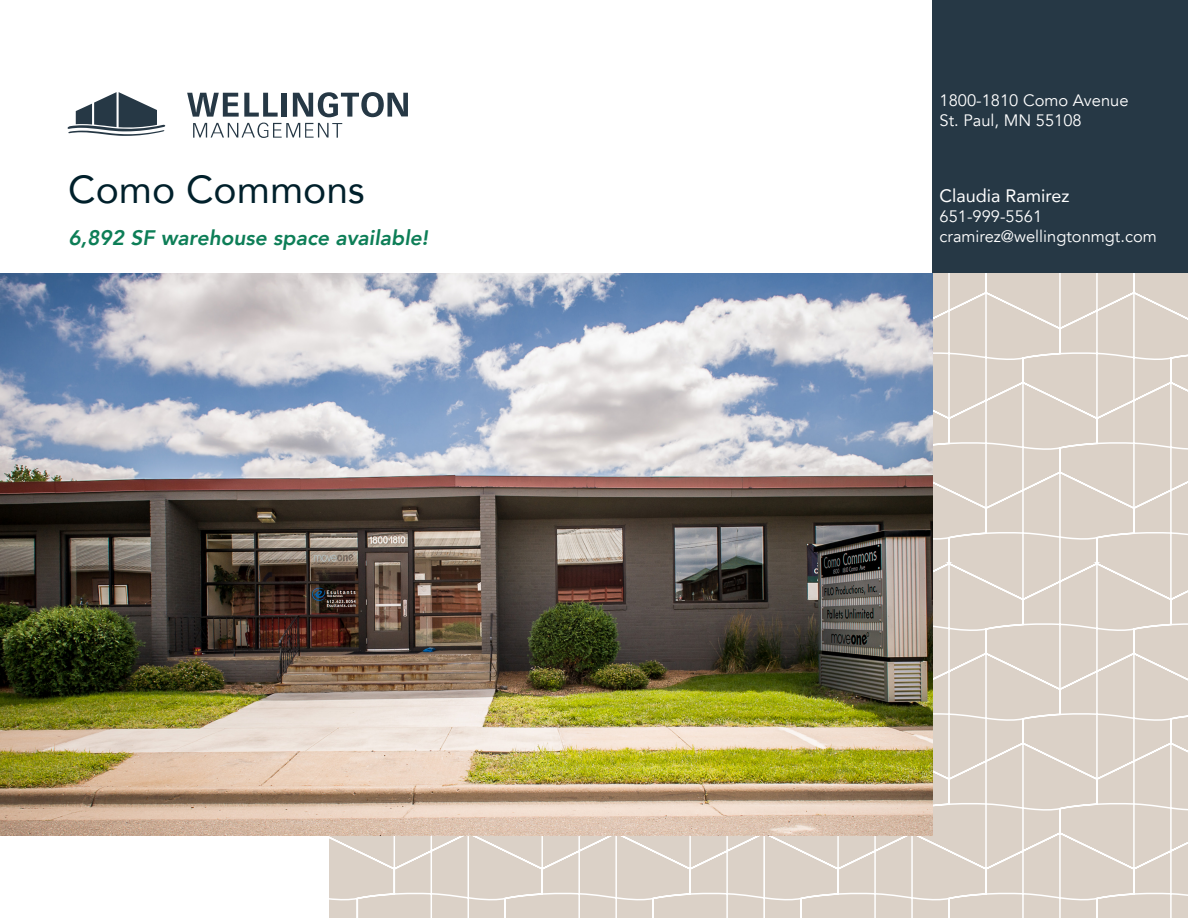
<style>
.page{position:relative;width:1188px;height:918px;background:#fff}
.page>*{position:absolute;margin:0;border:0;box-sizing:border-box;transform-origin:0 0}
.t1{font:39px "Avenir";color:#00202b}
.t2{font:italic 800 21px "Avenir";color:#0d7e57}
.t3{font:18px "Avenir";color:#fff}
.t4{font:16.5px "Avenir";color:#fff}
</style>
<div class="page">
<div style="left:933px;top:0;width:255px;height:273px;background:#263845"></div>
<svg style="left:933px;top:274px;width:255px;height:288px;background:#ddd4cb"></svg>
<svg style="left:329px;top:836px;width:435px;height:82px;background:#ddd4cb"></svg>
<svg style="left:765px;top:564px;width:423px;height:354px;background:#ddd4cb"></svg>
<svg style="left:187px;top:93px;width:91px;height:24px"></svg>
<div style="left:282px;top:93px;width:5px;height:24px;background:#263845"></div>
<svg style="left:293px;top:92px;width:115px;height:25px"></svg>
<svg style="left:193px;top:123px;width:149px;height:15px"></svg>
<svg style="left:68px;top:92px;width:97px;height:44px"></svg>
<img style="left:0;top:274px;width:933px;height:562px">
<p class="t1" style="left:68px;top:158px;width:298px">Como Commons</p>
<p class="t2" style="left:68px;top:225px;width:361px">6,892 SF warehouse space available!</p>
<p class="t4" style="left:940px;top:91px;width:190px">1800-1810 Como Avenue</p>
<p class="t4" style="left:940px;top:111px;width:144px">St. Paul, MN 55108</p>
<p class="t3" style="left:940px;top:181px;width:132px">Claudia Ramirez</p>
<p class="t4" style="left:940px;top:206px;width:104px">651-999-5561</p>
<p class="t4" style="left:940px;top:226px;width:219px">cramirez@wellingtonmgt.com</p>
</div>
